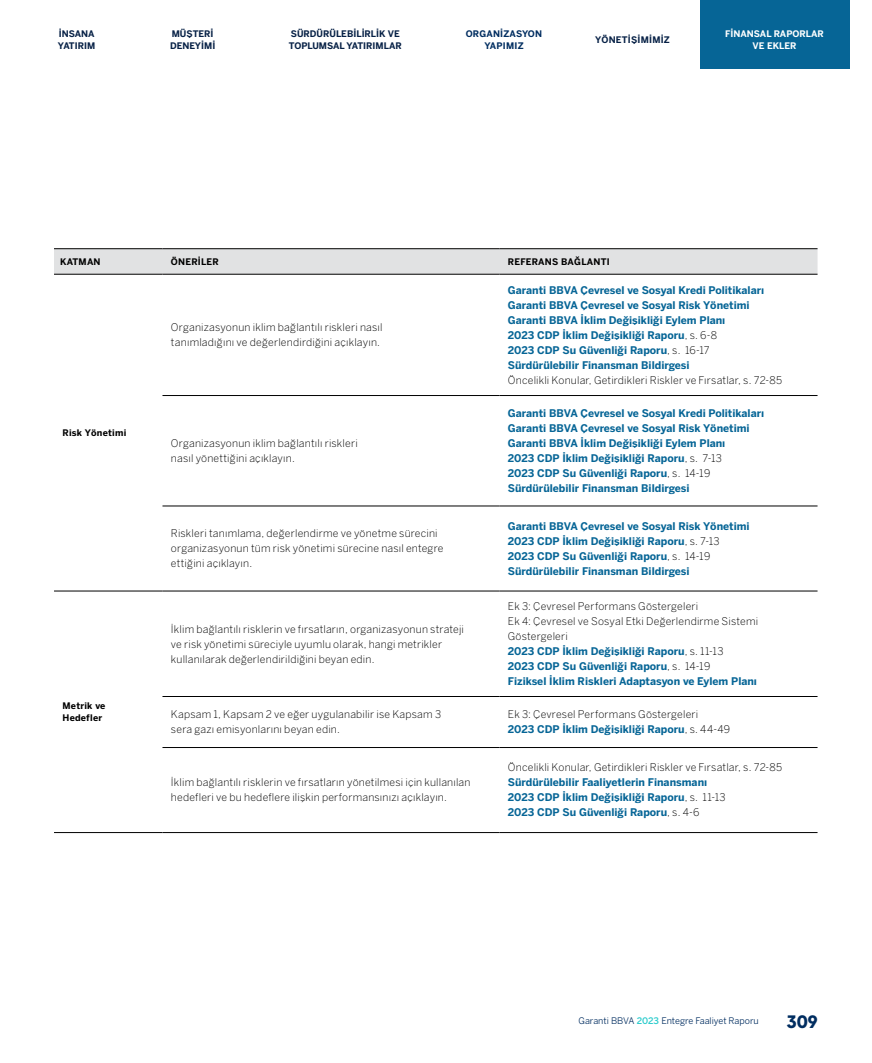
<style>
.page{position:relative;width:872px;height:1063px;background:#fff}
.page>*{position:absolute;margin:0;border:0;box-sizing:border-box;transform-origin:0 0}
.t1{font:700 18px "Wigrum";color:#002d60}
.t2{font:300 10.5px/15px "Benton Sans";letter-spacing:.02em;color:#000}
.t3{font:700 10.5px/15px "Benton Sans";color:#066596}
.t4{font:700 9px/11.2px "Benton Sans";color:#072146}
.t5{font:700 9px/12px "Benton Sans";letter-spacing:.025em;color:#000}
.t6{font:9px "Benton Sans";color:#002d60}
.t7{font:700 9px/11.2px "Benton Sans";color:#fff;text-align:center}
.t8{font:700 9px/11.2px "Benton Sans";letter-spacing:.025em;color:#002d60;text-align:center}
.t9{font:700 9px "Benton Sans";letter-spacing:.025em;color:#072146}
.s1{font-weight:300;color:#000}
.s2{font-weight:700;color:#066596}
.s3{font-weight:500;color:#2dcccd}
</style>
<div class="page">
<div style="left:699px;top:0;width:150px;height:69px;background:#066596"></div>
<svg style="left:54px;top:249px;width:763px;height:25px;background:#dcddde"></svg>
<hr style="left:54px;top:248px;width:108px;height:1px;background:#000">
<hr style="left:162px;top:248px;width:337px;height:1px;background:#000">
<hr style="left:499px;top:248px;width:318px;height:1px;background:#000">
<hr style="left:54px;top:274px;width:108px;height:1px;background:#000">
<hr style="left:162px;top:274px;width:337px;height:1px;background:#000">
<hr style="left:499px;top:274px;width:318px;height:1px;background:#000">
<hr style="left:162px;top:395px;width:337px;height:1px;background:#000">
<hr style="left:499px;top:395px;width:318px;height:1px;background:#000">
<hr style="left:162px;top:506px;width:337px;height:1px;background:#000">
<hr style="left:499px;top:506px;width:318px;height:1px;background:#000">
<hr style="left:54px;top:591px;width:108px;height:1px;background:#000">
<hr style="left:162px;top:591px;width:337px;height:1px;background:#000">
<hr style="left:499px;top:591px;width:318px;height:1px;background:#000">
<hr style="left:162px;top:696px;width:337px;height:1px;background:#000">
<hr style="left:499px;top:696px;width:318px;height:1px;background:#000">
<hr style="left:162px;top:747px;width:337px;height:1px;background:#000">
<hr style="left:499px;top:747px;width:318px;height:1px;background:#000">
<hr style="left:54px;top:832px;width:108px;height:1px;background:#000">
<hr style="left:162px;top:832px;width:337px;height:1px;background:#000">
<hr style="left:499px;top:832px;width:318px;height:1px;background:#000">
<p class="t4" style="left:58px;top:28px;width:39px">İ NSANA<br>YATIRIM</p>
<p class="t9" style="left:595px;top:34px;width:76px">YÖNETİŞİ Mİ MİZ</p>
<p class="t4" style="left:170px;top:28px;width:47px">MÜŞTERI<br>DENEYIMI</p>
<p class="t4" style="left:289px;top:28px;width:115px">SÜRDÜRÜLEBILIRLIK VE<br>TOPLUMSAL YATIRIMLAR</p>
<p class="t7" style="left:725px;top:28px;width:100px">FINANSAL RAPORLAR<br>VE EKLER</p>
<p class="t8" style="left:465px;top:28px;width:78px">ORGANİ ZASYON<br>YAPIMIZ</p>
<p class="t5" style="left:60px;top:255px;width:42px">KATMAN</p>
<p class="t5" style="left:171px;top:255px;width:49px">ÖNERILER</p>
<p class="t5" style="left:508px;top:255px;width:103px">REFERANS BAĞLANTI</p>
<p class="t5" style="left:62px;top:427px;width:65px">Risk Yönetimi</p>
<p class="t5" style="left:63px;top:700px;width:44px">Metrik ve<br>Hedefler</p>
<p class="t2" style="left:171px;top:320px;width:213px">Organizasyonun iklim bağlantılı riskleri nasıl tanımladığını ve değerlendirdiğini açıklayın.</p>
<p class="t2" style="left:171px;top:436px;width:188px">Organizasyonun iklim bağlantılı riskleri nasıl yönettiğini açıklayın.</p>
<p class="t3" style="left:508px;top:282px;width:258px">Garanti BBVA Çevresel ve Sosyal Kredi Politikaları Garanti BBVA Çevresel ve Sosyal Risk Yönetimi Garanti BBVA İ klim Değişikliği Eylem Planı<br>2023 CDP İ klim Değişikliği Raporu<span class="s1">, s. 6-8<br></span>2023 CDP Su Güvenliği Raporu<span class="s1">, s. 16-17<br></span>Sürdürülebilir Finansman Bildirgesi</p>
<p class="t2" style="left:508px;top:372px;width:276px">Öncelikli Konular, Getirdikleri Riskler ve Fırsatlar, s. 72-85</p>
<p class="t3" style="left:508px;top:406px;width:258px">Garanti BBVA Çevresel ve Sosyal Kredi Politikaları Garanti BBVA Çevresel ve Sosyal Risk Yönetimi Garanti BBVA İ klim Değişikliği Eylem Planı<br>2023 CDP İ klim Değişikliği Raporu<span class="s1">, s. 7-13<br></span>2023 CDP Su Güvenliği Raporu<span class="s1">, s. 14-19<br></span>Sürdürülebilir Finansman Bildirgesi</p>
<p class="t2" style="left:171px;top:526px;width:274px">Riskleri tanımlama, değerlendirme ve yönetme sürecini organizasyonun tüm risk yönetimi sürecine nasıl entegre ettiğini açıklayın.</p>
<p class="t3" style="left:508px;top:518px;width:243px">Garanti BBVA Çevresel ve Sosyal Risk Yönetimi 2023 CDP İ klim Değişikliği Raporu<span class="s1">, s. 7-13<br></span>2023 CDP Su Güvenliği Raporu<span class="s1">, s. 14-19<br></span>Sürdürülebilir Finansman Bildirgesi</p>
<p class="t2" style="left:171px;top:621px;width:294px">İklim bağlantılı risklerin ve fırsatların, organizasyonun strateji ve risk yönetimi süreciyle uyumlu olarak, hangi metrikler kullanılarak değerlendirildiğini beyan edin.</p>
<p class="t2" style="left:508px;top:599px;width:252px">Ek 3: Çevresel Performans Göstergeleri<br>Ek 4: Çevresel ve Sosyal Etki Değerlendirme Sistemi Göstergeleri<br><span class="s2">2023 CDP İ klim Değişikliği Raporu</span>, s. 11-13<br><span class="s2">2023 CDP Su Güvenliği Raporu</span>, s. 14-19<br><span class="s2">Fiziksel İ klim Riskleri Adaptasyon ve Eylem Planı</span></p>
<p class="t2" style="left:171px;top:707px;width:272px">Kapsam 1, Kapsam 2 ve eğer uygulanabilir ise Kapsam 3 sera gazı emisyonlarını beyan edin.</p>
<p class="t2" style="left:508px;top:707px;width:224px">Ek 3: Çevresel Performans Göstergeleri<br><span class="s2">2023 CDP İ klim Değişikliği Raporu</span>, s. 44-49</p>
<p class="t2" style="left:171px;top:775px;width:301px">İklim bağlantılı risklerin ve fırsatların yönetilmesi için kullanılan hedefleri ve bu hedeflere ilişkin performansınızı açıklayın.</p>
<p class="t2" style="left:508px;top:760px;width:276px">Öncelikli Konular, Getirdikleri Riskler ve Fırsatlar, s. 72-85</p>
<p class="t3" style="left:508px;top:775px;width:219px">Sürdürülebilir Faaliyetlerin Finansmanı<br>2023 CDP İ klim Değişikliği Raporu<span class="s1">, s. 11-13<br></span>2023 CDP Su Güvenliği Raporu<span class="s1">, s. 4-6</span></p>
<p class="t6" style="left:578px;top:1015px;width:182px">Garanti BBVA <span class="s3">2023</span> Entegre Faaliyet Raporu</p>
<h1 class="t1" style="left:786px;top:1008px;width:33px">309</h1>
</div>
